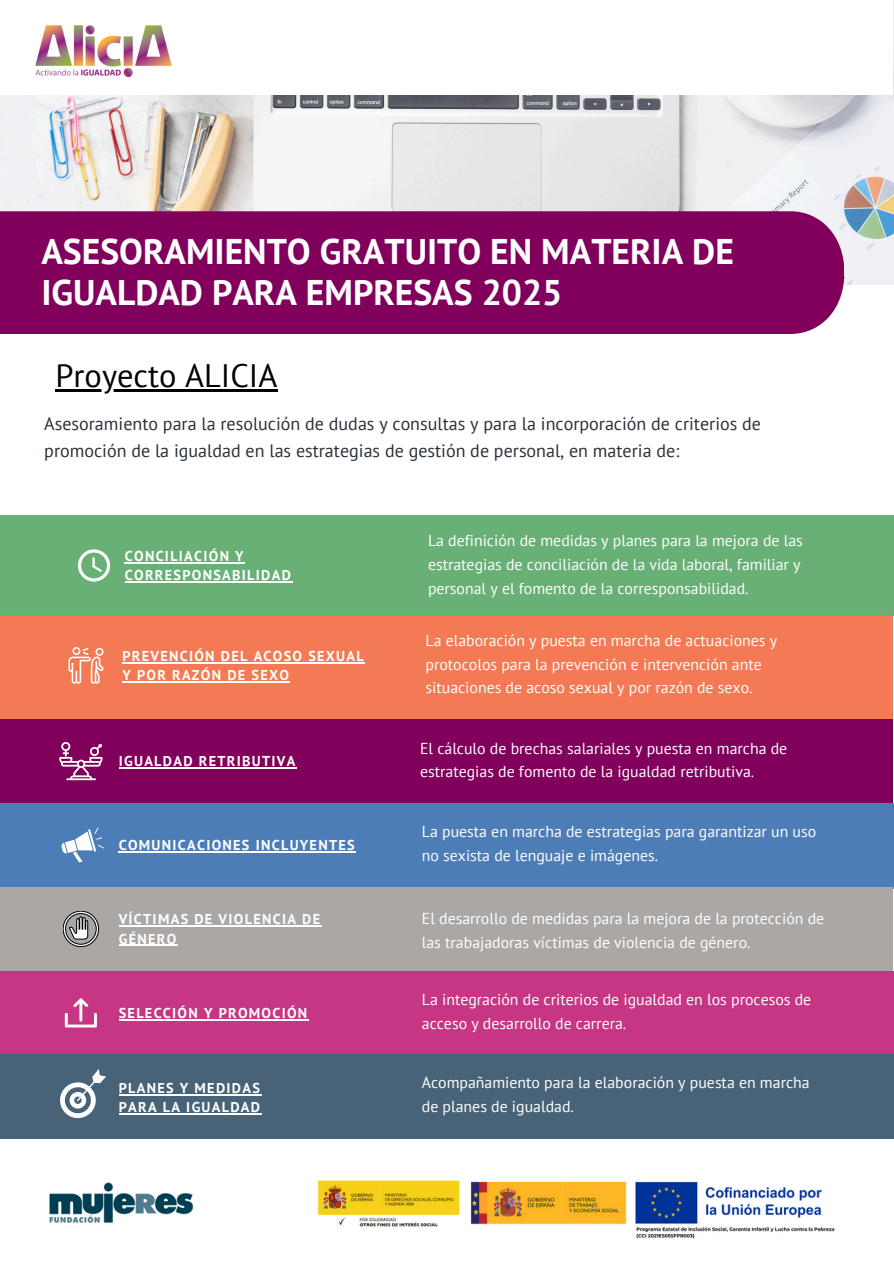
<style>
.page{position:relative;width:894px;height:1264px;background:#fff}
.page>*{position:absolute;margin:0;border:0;box-sizing:border-box;transform-origin:0 0}
.t1{font:700 35.55px/41.7px "PT Sans";color:#fff}
.t2{font:32.4px "PT Sans";color:#000}
.t3{font:18px/27px "PT Sans";color:#293039}
.t4{font:15.75px/23.7px "PT Sans";color:#fff}
.t5{font:700 14.25px/19.2px "PT Sans";letter-spacing:.09em;color:#fff}
</style>
<div class="page">
<img style="left:0;top:95px;width:893px;height:189px">
<div style="left:0;top:211px;width:844px;height:123px;background:#80005c"></div>
<div style="left:0;top:515px;width:893px;height:100px;background:#68b075"></div>
<div style="left:0;top:615px;width:892px;height:104px;background:#f37a54"></div>
<div style="left:0;top:719px;width:892px;height:84px;background:#80005c"></div>
<div style="left:0;top:803px;width:893px;height:85px;background:#4d7db6"></div>
<div style="left:0;top:887px;width:892px;height:84px;background:#aaa7a5"></div>
<div style="left:0;top:970px;width:893px;height:85px;background:#c63684"></div>
<div style="left:0;top:1054px;width:892px;height:85px;background:#486377"></div>
<svg style="left:78px;top:549px;width:32px;height:32px"></svg>
<svg style="left:68px;top:647px;width:35px;height:36px"></svg>
<svg style="left:59px;top:742px;width:43px;height:38px"></svg>
<svg style="left:63px;top:911px;width:35px;height:35px"></svg>
<svg style="left:61px;top:827px;width:43px;height:35px"></svg>
<svg style="left:65px;top:998px;width:32px;height:29px"></svg>
<svg style="left:60px;top:1069px;width:46px;height:50px"></svg>
<img style="left:35px;top:25px;width:137px;height:53px">
<hr style="left:125px;top:562px;width:120px;height:1px;background:#fff">
<hr style="left:125px;top:581px;width:167px;height:1px;background:#fff">
<hr style="left:122px;top:662px;width:243px;height:1px;background:#fff">
<hr style="left:122px;top:681px;width:168px;height:1px;background:#fff">
<hr style="left:119px;top:767px;width:177px;height:1px;background:#fff">
<hr style="left:119px;top:851px;width:237px;height:1px;background:#fff">
<hr style="left:119px;top:925px;width:202px;height:1px;background:#fff">
<hr style="left:119px;top:944px;width:58px;height:1px;background:#fff">
<hr style="left:119px;top:1019px;width:189px;height:1px;background:#fff">
<hr style="left:119px;top:1094px;width:142px;height:1px;background:#fff">
<hr style="left:119px;top:1113px;width:142px;height:1px;background:#fff">
<hr style="left:55px;top:389px;width:130px;height:2px;background:#000">
<hr style="left:185px;top:389px;width:92px;height:2px;background:#000">
<img style="left:49px;top:1180px;width:786px;height:59px">
<p class="t1" style="left:41px;top:230px;width:694px">ASESORAMIENTO GRATUITO EN MATERIA DE<br>IGUALDAD PARA EMPRESAS 2025</p>
<p class="t2" style="left:55px;top:354px;width:223px">Proyecto ALICIA</p>
<h4 class="t3" style="left:44px;top:409px;width:718px">Asesoramiento para la resolución de dudas y consultas y para la incorporación de criterios de promoción de la igualdad en las estrategias de gestión de personal, en materia de:</h4>
<p class="t5" style="left:125px;top:546px;width:167px">CONCILIACIÓN Y<br>CORRESPONSABILIDAD</p>
<h1 class="t5" style="left:122px;top:646px;width:243px">PREVENCIÓN DEL ACOSO SEXUAL<br>Y POR RAZÓN DE SEXO</h1>
<h2 class="t5" style="left:119px;top:751px;width:178px">IGUALDAD RETRIBUTIVA</h2>
<h3 class="t5" style="left:119px;top:835px;width:237px">COMUNICACIONES INCLUYENTES</h3>
<p class="t5" style="left:119px;top:909px;width:203px">VÍCTIMAS DE VIOLENCIA DE<br>GÉNERO</p>
<p class="t5" style="left:119px;top:1002px;width:190px">SELECCIÓN Y PROMOCIÓN</p>
<h4 class="t5" style="left:119px;top:1078px;width:143px">PLANES Y MEDIDAS<br>PARA LA IGUALDAD</h4>
<p class="t4" style="left:428px;top:528px;width:376px">La definición de medidas y planes para la mejora de las estrategias de conciliación de la vida laboral, familiar y personal y el fomento de la corresponsabilidad.</p>
<p class="t4" style="left:425px;top:628px;width:353px">La elaboración y puesta en marcha de actuaciones y protocolos para la prevención e intervención ante situaciones de acoso sexual y por razón de sexo.</p>
<p class="t4" style="left:420px;top:735px;width:368px">El cálculo de brechas salariales y puesta en marcha de estrategias de fomento de la igualdad retributiva.</p>
<p class="t4" style="left:422px;top:819px;width:396px">La puesta en marcha de estrategias para garantizar un uso no sexista de lenguaje e imágenes.</p>
<p class="t4" style="left:422px;top:906px;width:404px">El desarrollo de medidas para la mejora de la protección de las trabajadoras víctimas de violencia de género.</p>
<p class="t4" style="left:422px;top:987px;width:391px">La integración de criterios de igualdad en los procesos de acceso y desarrollo de carrera.</p>
<h4 class="t4" style="left:422px;top:1070px;width:389px">Acompañamiento para la elaboración y puesta en marcha de planes de igualdad.</h4>
</div>
